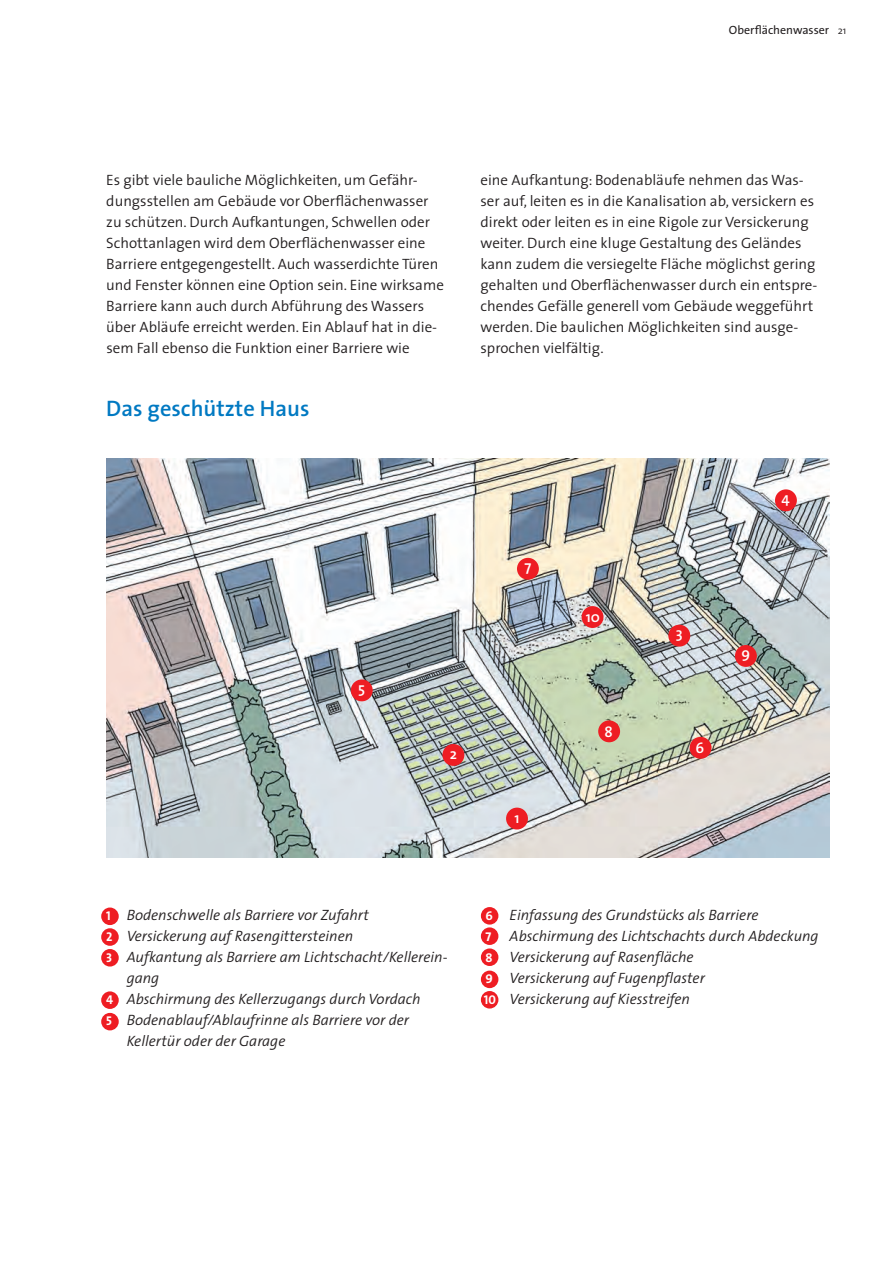
<style>
.page{position:relative;width:893px;height:1263px;background:#fff}
.page>*{position:absolute;margin:0;border:0;box-sizing:border-box;transform-origin:0 0}
.t1{font:600 22.5px "The Sans";color:#0079c2}
.t2{font:300 15px/21px "The Sans";color:#231f20}
.t3{font:italic 300 15px/21px "The Sans";color:#231f20}
.t4{font:600 15px "The Mix";color:#fff}
.t5{font:12px "The Sans";color:#231f20}
.s1{font-weight:300;font-size:10.5px}
.s2{font-family:"The Sans Bold Caps";font-weight:400;font-style:normal;font-size:12.75px;color:#fff}
</style>
<div class="page">
<img style="left:106px;top:458px;width:724px;height:399px">
<div style="left:506px;top:808px;width:22px;height:21px;background:#ee1d23;border-radius:50%"></div>
<div style="left:442px;top:744px;width:22px;height:22px;background:#ee1d23;border-radius:50%"></div>
<div style="left:668px;top:625px;width:22px;height:22px;background:#ee1d23;border-radius:50%"></div>
<div style="left:517px;top:558px;width:22px;height:22px;background:#ee1d23;border-radius:50%"></div>
<div style="left:598px;top:720px;width:22px;height:22px;background:#ee1d23;border-radius:50%"></div>
<div style="left:690px;top:737px;width:21px;height:22px;background:#ee1d23;border-radius:50%"></div>
<div style="left:735px;top:645px;width:22px;height:22px;background:#ee1d23;border-radius:50%"></div>
<div style="left:775px;top:489px;width:22px;height:22px;background:#ee1d23;border-radius:50%"></div>
<div style="left:582px;top:606px;width:21px;height:22px;background:#ee1d23;border-radius:50%"></div>
<div style="left:351px;top:679px;width:22px;height:22px;background:#ee1d23;border-radius:50%"></div>
<div style="left:101px;top:907px;width:18px;height:18px;background:#ee1d23;border-radius:50%"></div>
<div style="left:481px;top:907px;width:17px;height:17px;background:#ee1d23;border-radius:50%"></div>
<div style="left:101px;top:949px;width:18px;height:17px;background:#ee1d23;border-radius:50%"></div>
<div style="left:481px;top:948px;width:17px;height:18px;background:#ee1d23;border-radius:50%"></div>
<div style="left:481px;top:970px;width:17px;height:18px;background:#ee1d23;border-radius:50%"></div>
<div style="left:481px;top:991px;width:17px;height:17px;background:#ee1d23;border-radius:50%"></div>
<div style="left:101px;top:991px;width:18px;height:18px;background:#ee1d23;border-radius:50%"></div>
<div style="left:101px;top:1013px;width:18px;height:17px;background:#ee1d23;border-radius:50%"></div>
<div style="left:101px;top:928px;width:18px;height:18px;background:#ee1d23;border-radius:50%"></div>
<div style="left:481px;top:927px;width:17px;height:18px;background:#ee1d23;border-radius:50%"></div>
<p class="t5" style="left:729px;top:20px;width:119px">Oberflächenwasser <span class="s1">21</span></p>
<p class="t2" style="left:106px;top:169px;width:339px">Es gibt viele bauliche Möglichkeiten, um Gefähr&shy;dungsstellen am Gebäude vor Oberflächenwasser zu schützen. Durch Aufkantungen, Schwellen oder Schottanlagen wird dem Oberflächenwasser eine Barriere entgegengestellt. Auch wasserdichte Türen und Fenster können eine Option sein. Eine wirksame Barriere kann auch durch Abführung des Wassers über Abläufe erreicht werden. Ein Ablauf hat in die&shy;sem Fall ebenso die Funktion einer Barriere wie</p>
<p class="t2" style="left:481px;top:169px;width:338px">eine Aufkantung: Bodenabläufe nehmen das Was&shy;ser auf, leiten es in die Kanalisation ab, versickern es direkt oder leiten es in eine Rigole zur Versickerung weiter. Durch eine kluge Gestaltung des Geländes kann zudem die versiegelte Fläche möglichst gering gehalten und Oberflächenwasser durch ein entspre&shy;chendes Gefälle generell vom Gebäude weggeführt werden. Die baulichen Möglichkeiten sind ausge&shy;sprochen vielfältig.</p>
<h1 class="t1" style="left:106px;top:390px;width:205px">Das geschützte Haus</h1>
<p class="t4" style="left:358px;top:675px;width:8px">5</p>
<p class="t4" style="left:450px;top:742px;width:9px">2</p>
<p class="t4" style="left:524px;top:554px;width:8px">7</p>
<p class="t4" style="left:515px;top:805px;width:7px">1</p>
<p class="t4" style="left:586px;top:604px;width:16px">10</p>
<p class="t4" style="left:605px;top:719px;width:10px">8</p>
<p class="t4" style="left:781px;top:485px;width:10px">4</p>
<p class="t4" style="left:676px;top:620px;width:8px">3</p>
<p class="t4" style="left:695px;top:735px;width:10px">6</p>
<p class="t4" style="left:741px;top:641px;width:10px">9</p>
<p class="t3" style="left:106px;top:904px;width:264px"><span class="s2">1</span> Bodenschwelle als Barriere vor Zufahrt</p>
<p class="t3" style="left:106px;top:925px;width:248px"><span class="s2">2</span> Versickerung auf Rasengittersteinen</p>
<p class="t3" style="left:106px;top:946px;width:343px"><span class="s2">3</span> Aufkantung als Barriere am Lichtschacht/Kellerein-</p>
<p class="t3" style="left:127px;top:967px;width:34px">gang</p>
<p class="t3" style="left:106px;top:988px;width:316px"><span class="s2">4</span> Abschirmung des Kellerzugangs durch Vordach</p>
<p class="t3" style="left:106px;top:1009px;width:304px"><span class="s2">5</span> Bodenablauf/Ablaufrinne als Barriere vor der</p>
<p class="t3" style="left:127px;top:1030px;width:160px">Kellertür oder der Garage</p>
<p class="t3" style="left:484px;top:904px;width:336px"><span class="s2">6</span> Einfassung des Grundstücks als Barriere<br><span class="s2">7</span> Abschirmung des Lichtschachts durch Abdeckung <span class="s2">8</span> Versickerung auf Rasenfläche<br><span class="s2">9</span> Versickerung auf Fugenpflaster<br><span class="s2">10</span> Versickerung auf Kiesstreifen</p>
</div>
